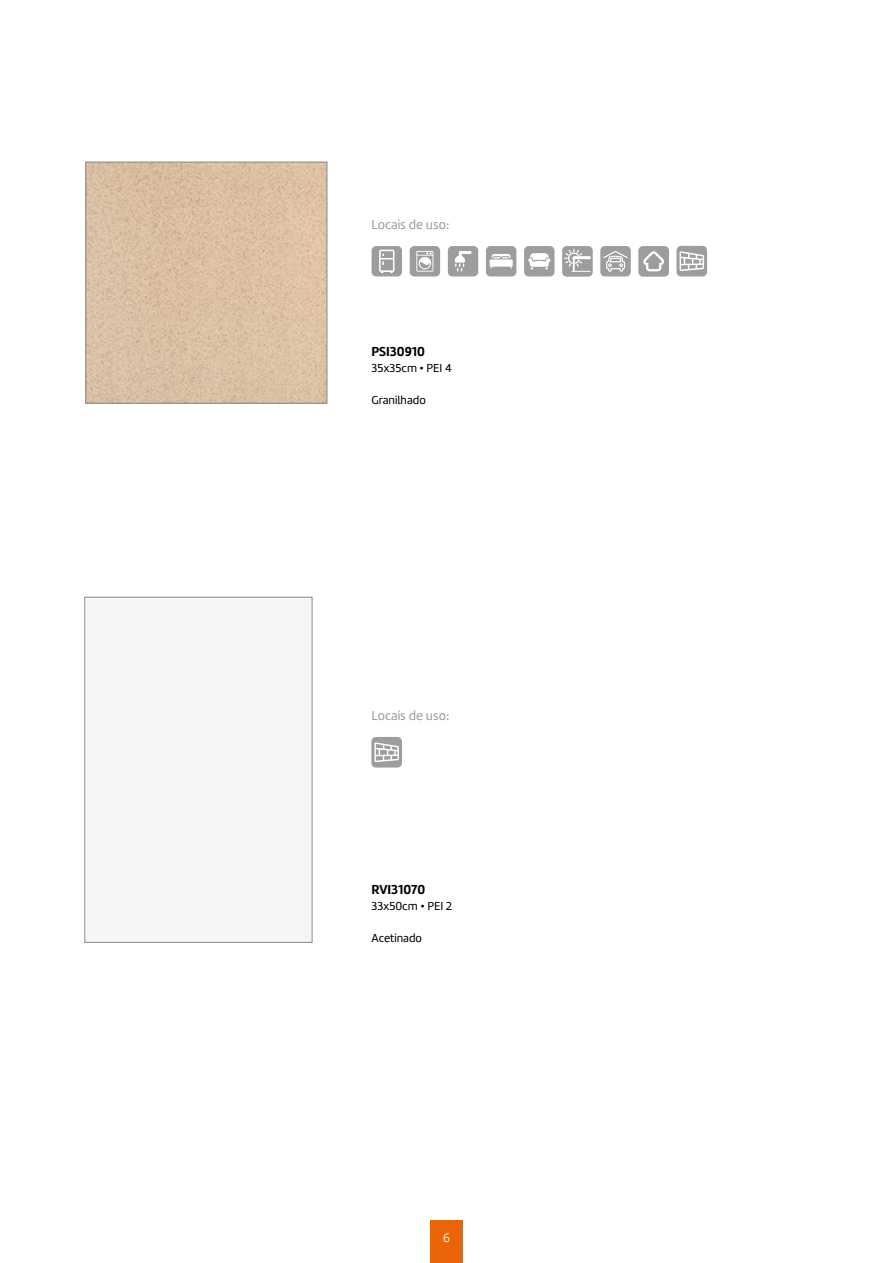
<style>
.page{position:relative;width:893px;height:1263px;background:#fff}
.page>*{position:absolute;margin:0;border:0;box-sizing:border-box;transform-origin:0 0}
.t1{font:13.5px "Amelia Basic";color:#9d9d9c}
.t2{font:13.5px "Amelia Basic Bold";color:#000}
.t3{font:12px "Amelia Basic";color:#000}
.t4{font:12px "Open Sans";color:#fff}
</style>
<div class="page">
<div style="left:430px;top:1220px;width:33px;height:43px;background:#ec6408"></div>
<div style="left:84px;top:597px;width:228px;height:346px;border:1px solid #878787"></div>
<img style="left:87px;top:164px;width:238px;height:238px">
<div style="left:85px;top:162px;width:242px;height:242px;border:1px solid #878787"></div>
<svg style="left:448px;top:246px;width:30px;height:30px"></svg>
<svg style="left:524px;top:246px;width:30px;height:30px"></svg>
<svg style="left:486px;top:246px;width:30px;height:30px"></svg>
<svg style="left:372px;top:246px;width:30px;height:30px"></svg>
<svg style="left:410px;top:246px;width:30px;height:30px"></svg>
<svg style="left:562px;top:246px;width:31px;height:31px"></svg>
<svg style="left:600px;top:246px;width:31px;height:30px"></svg>
<svg style="left:638px;top:246px;width:31px;height:31px"></svg>
<svg style="left:676px;top:246px;width:31px;height:30px"></svg>
<svg style="left:371px;top:737px;width:31px;height:30px"></svg>
<p class="t1" style="left:372px;top:217px;width:79px">Locais de uso:</p>
<p class="t2" style="left:372px;top:343px;width:55px">PSI30910</p>
<p class="t3" style="left:372px;top:361px;width:82px">35x35cm • PEI 4</p>
<p class="t3" style="left:372px;top:393px;width:56px">Granilhado</p>
<p class="t1" style="left:372px;top:708px;width:79px">Locais de uso:</p>
<p class="t2" style="left:372px;top:881px;width:55px">RVI31070</p>
<p class="t3" style="left:372px;top:899px;width:82px">33x50cm • PEI 2</p>
<p class="t3" style="left:372px;top:931px;width:52px">Acetinado</p>
<p class="t4" style="left:443px;top:1230px;width:8px">6</p>
</div>
